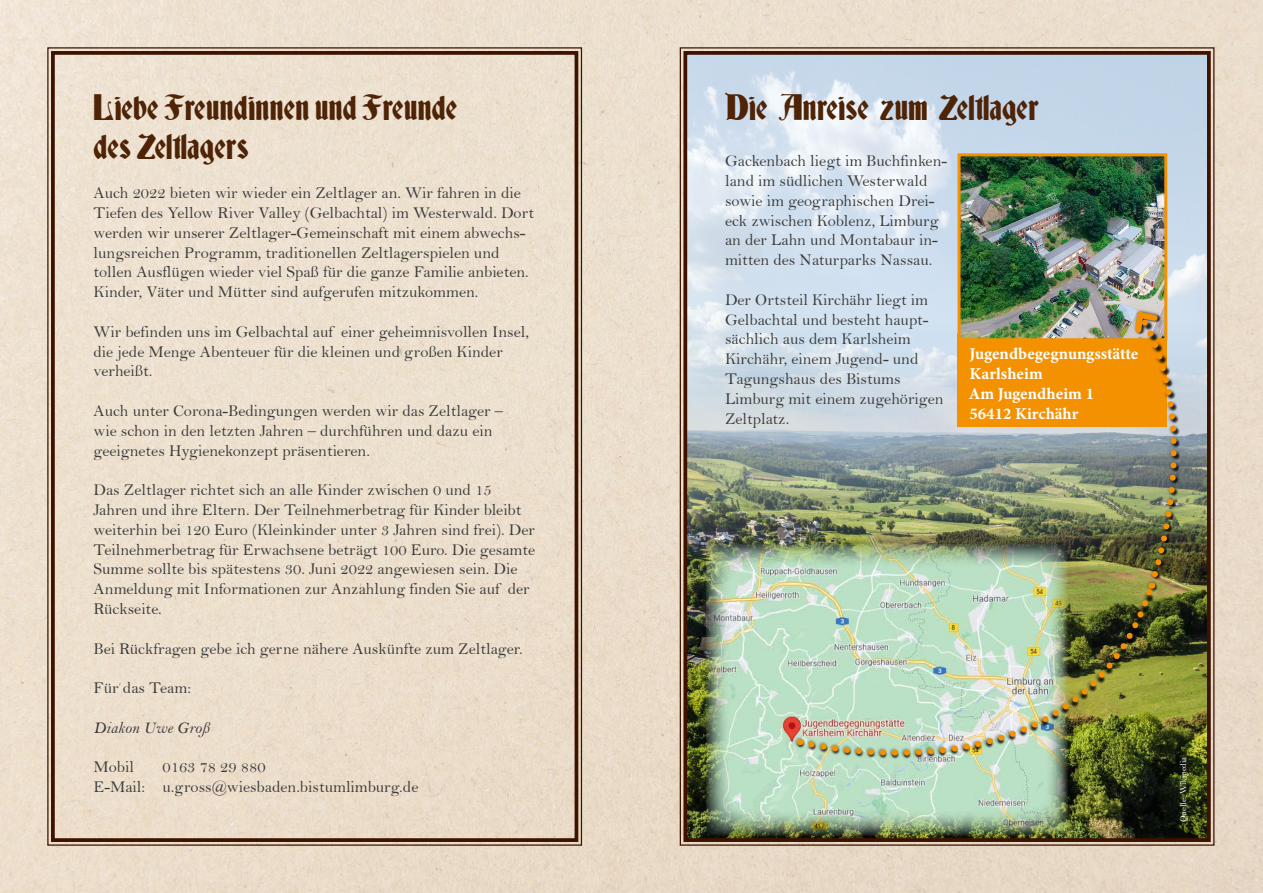
<style>
.page{position:relative;width:1263px;height:893px;background:#fff}
.page>*{position:absolute;margin:0;border:0;box-sizing:border-box;transform-origin:0 0}
.t1{font:33px "Deutsch Gothic";color:#4e2306}
.t2{font:16.5px/19.8px "Bell";color:#3b3b3a}
.t3{font:16.5px/19.8px "Minion Variable Concept";color:#fff}
.t4{font:16.5px "Bell MT Italic";color:#3b3b3a}
.t5{font:9px "Bell";color:#fff}
</style>
<div class="page">
<img style="left:0;top:0;width:1263px;height:893px">
<svg style="left:47px;top:47px;width:536px;height:799px;background:#eaddcb"></svg>
<div style="left:51px;top:51px;width:527px;height:791px;border:4px solid #3d1300"></div>
<img style="left:679px;top:47px;width:536px;height:799px">
<div style="left:683px;top:51px;width:528px;height:791px;border:4px solid #3d1300"></div>
<h1 class="t1" style="left:94px;top:91px;width:365px">Liebe Freundinnen und Freunde</h1>
<h1 class="t1" style="left:725px;top:91px;width:316px">Die Anreise zum Zeltlager</h1>
<h1 class="t1" style="left:94px;top:130px;width:157px">des Zeltlagers</h1>
<p class="t2" style="left:725px;top:151px;width:224px">Gackenbach liegt im Buchfinken&shy;land im südlichen Westerwald sowie im geographischen Drei&shy;eck zwischen Koblenz, Limburg an der Lahn und Montabaur in&shy;mitten des Naturparks Nassau.</p>
<p class="t2" style="left:725px;top:290px;width:220px">Der Ortsteil Kirchähr liegt im<br>Gelbachtal und besteht haupt&shy;sächlich aus dem Karlsheim<br>Kirchähr, einem Jugend- und<br>Tagungshaus des Bistums<br>Limburg mit einem zugehörigen<br>Zeltplatz.</p>
<p class="t2" style="left:94px;top:183px;width:442px">Auch 2022 bieten wir wieder ein Zeltlager an. Wir fahren in die Tiefen des Yellow River Valley (Gelbachtal) im Westerwald. Dort werden wir unserer Zeltlager-Gemeinschaft mit einem abwechs&shy;lungsreichen Programm, traditionellen Zeltlagerspielen und tollen Ausflügen wieder viel Spaß für die ganze Familie anbieten.<br>Kinder, Väter und Mütter sind aufgerufen mitzukommen.</p>
<p class="t2" style="left:94px;top:321px;width:437px">Wir befinden uns im Gelbachtal auf einer geheimnisvollen Insel, die jede Menge Abenteuer für die kleinen und großen Kinder verheißt.</p>
<p class="t2" style="left:94px;top:401px;width:411px">Auch unter Corona-Bedingungen werden wir das Zeltlager – wie schon in den letzten Jahren – durchführen und dazu ein geeignetes Hygienekonzept präsentieren.</p>
<p class="t2" style="left:94px;top:480px;width:443px">Das Zeltlager richtet sich an alle Kinder zwischen 0 und 15<br>Jahren und ihre Eltern. Der Teilnehmerbetrag für Kinder bleibt weiterhin bei 120 Euro (Kleinkinder unter 3 Jahren sind frei). Der Teilnehmerbetrag für Erwachsene beträgt 100 Euro. Die gesamte Summe sollte bis spätestens 30. Juni 2022 angewiesen sein. Die Anmeldung mit Informationen zur Anzahlung finden Sie auf der Rückseite.</p>
<p class="t2" style="left:94px;top:638px;width:431px">Bei Rückfragen gebe ich gerne nähere Auskünfte zum Zeltlager.</p>
<p class="t2" style="left:94px;top:678px;width:99px">Für das Team:</p>
<p class="t4" style="left:94px;top:718px;width:117px">Diakon Uwe Groß</p>
<p class="t2" style="left:94px;top:757px;width:42px">Mobil</p>
<p class="t3" style="left:969px;top:344px;width:170px">Jugendbegegnungsstätte<br>Karlsheim<br>Am Jugendheim 1<br>56412 Kirchähr</p>
<p class="t2" style="left:94px;top:757px;width:326px;text-indent:69px">0163 78 29 880<br>E-Mail: u.gross@wiesbaden.bistumlimburg.de</p>
<p class="t5" style="left:1178px;top:822px;width:67px;rotate:-90deg">Quelle: Wikipedia</p>
</div>
